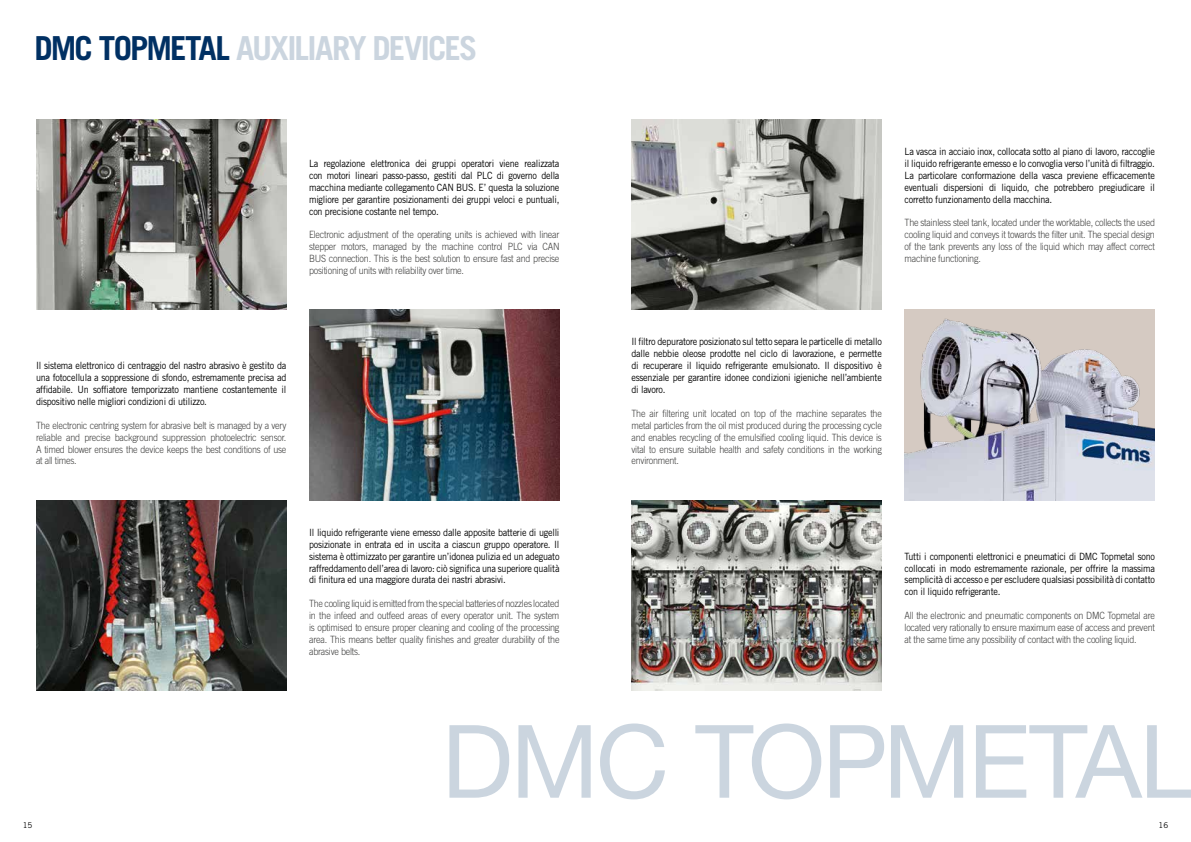
<style>
.page{position:relative;width:1191px;height:842px;background:#fff}
.page>*{position:absolute;margin:0;border:0;box-sizing:border-box;transform-origin:0 0}
.t1{font:101.5px "Helvetica Neue LT Std";letter-spacing:-.03em;color:#cbd5df}
.t2{font:700 33.1px "Trade Gothic LT Std";letter-spacing:-.055em;color:#cbd5df}
.t3{font:10px/11.9px "Trade Gothic LT Std";letter-spacing:-.025em;color:#000;text-align:justify;scale:.9 1}
.t4{font:300 10px/11.9px "Trade Gothic LT Std";letter-spacing:-.025em;color:#3c3c3b;text-align:justify;scale:.9 1}
.t5{font:8px "Trade Gothic LT Std";color:#000}
.s1{color:#003063}
</style>
<div class="page">
<img style="left:309px;top:310px;width:250px;height:190px">
<img style="left:36px;top:500px;width:250px;height:191px">
<img style="left:36px;top:119px;width:250px;height:191px">
<img style="left:631px;top:119px;width:251px;height:191px">
<img style="left:904px;top:310px;width:251px;height:190px">
<img style="left:631px;top:500px;width:251px;height:191px">
<h2 class="t2" style="left:35px;top:28px;width:444px"><span class="s1">DMC TOPMETAL</span> AUXILIARY DEVICES</h2>
<p class="t3" style="left:309px;top:157px;width:280px">La regolazione elettronica dei gruppi operatori viene realizzata con motori lineari passo-passo, gestiti dal PLC di governo della macchina mediante collegamento CAN BUS. E’ questa la soluzione migliore per garantire posizionamenti dei gruppi veloci e puntuali, con precisione costante nel tempo.</p>
<p class="t4" style="left:309px;top:229px;width:280px">Electronic adjustment of the operating units is achieved with linear stepper motors, managed by the machine control PLC via CAN BUS connection. This is the best solution to ensure fast and precise positioning of units with reliability over time.</p>
<p class="t3" style="left:36px;top:360px;width:280px">Il sistema elettronico di centraggio del nastro abrasivo è gestito da una fotocellula a soppressione di sfondo, estremamente precisa ad affidabile. Un soffiatore temporizzato mantiene costantemente il dispositivo nelle migliori condizioni di utilizzo.</p>
<p class="t4" style="left:36px;top:419px;width:280px">The electronic centring system for abrasive belt is managed by a very reliable and precise background suppression photoelectric sensor.<br>A timed blower ensures the device keeps the best conditions of use at all times.</p>
<p class="t3" style="left:309px;top:526px;width:280px">Il liquido refrigerante viene emesso dalle apposite batterie di ugelli posizionate in entrata ed in uscita a ciascun gruppo operatore. Il sistema è ottimizzato per garantire un’idonea pulizia ed un adeguato raffreddamento dell’area di lavoro: ciò significa una superiore qualità di finitura ed una maggiore durata dei nastri abrasivi.</p>
<p class="t4" style="left:309px;top:598px;width:280px">The cooling liquid is emitted from the special batteries of nozzles located in the infeed and outfeed areas of every operator unit. The system is optimised to ensure proper cleaning and cooling of the processing area. This means better quality finishes and greater durability of the abrasive belts.</p>
<p class="t3" style="left:904px;top:145px;width:280px">La vasca in acciaio inox, collocata sotto al piano di lavoro, raccoglie il liquido refrigerante emesso e lo convoglia verso l’unità di filtraggio.<br>La particolare conformazione della vasca previene efficacemente eventuali dispersioni di liquido, che potrebbero pregiudicare il corretto funzionamento della macchina.</p>
<p class="t4" style="left:904px;top:217px;width:280px">The stainless steel tank, located under the worktable, collects the used cooling liquid and conveys it towards the filter unit. The special design of the tank prevents any loss of the liquid which may affect correct machine functioning.</p>
<p class="t3" style="left:631px;top:336px;width:280px">Il filtro depuratore posizionato sul tetto separa le particelle di metallo dalle nebbie oleose prodotte nel ciclo di lavorazione, e permette di recuperare il liquido refrigerante emulsionato. Il dispositivo è essenziale per garantire idonee condizioni igieniche nell’ambiente di lavoro.</p>
<p class="t4" style="left:631px;top:407px;width:280px">The air filtering unit located on top of the machine separates the metal particles from the oil mist produced during the processing cycle and enables recycling of the emulsified cooling liquid. This device is vital to ensure suitable health and safety conditions in the working environment.</p>
<p class="t3" style="left:904px;top:550px;width:280px">Tutti i componenti elettronici e pneumatici di DMC Topmetal sono collocati in modo estremamente razionale, per offrire la massima semplicità di accesso e per escludere qualsiasi possibilità di contatto con il liquido refrigerante.</p>
<p class="t4" style="left:904px;top:609px;width:280px">All the electronic and pneumatic components on DMC Topmetal are located very rationally to ensure maximum ease of access and prevent at the same time any possibility of contact with the cooling liquid.</p>
<p class="t5" style="left:23px;top:820px;width:11px">15</p>
<h1 class="t1" style="left:441px;top:701px;width:755px">DMC TOPMETAL</h1>
<p class="t5" style="left:1158px;top:820px;width:11px">16</p>
</div>
